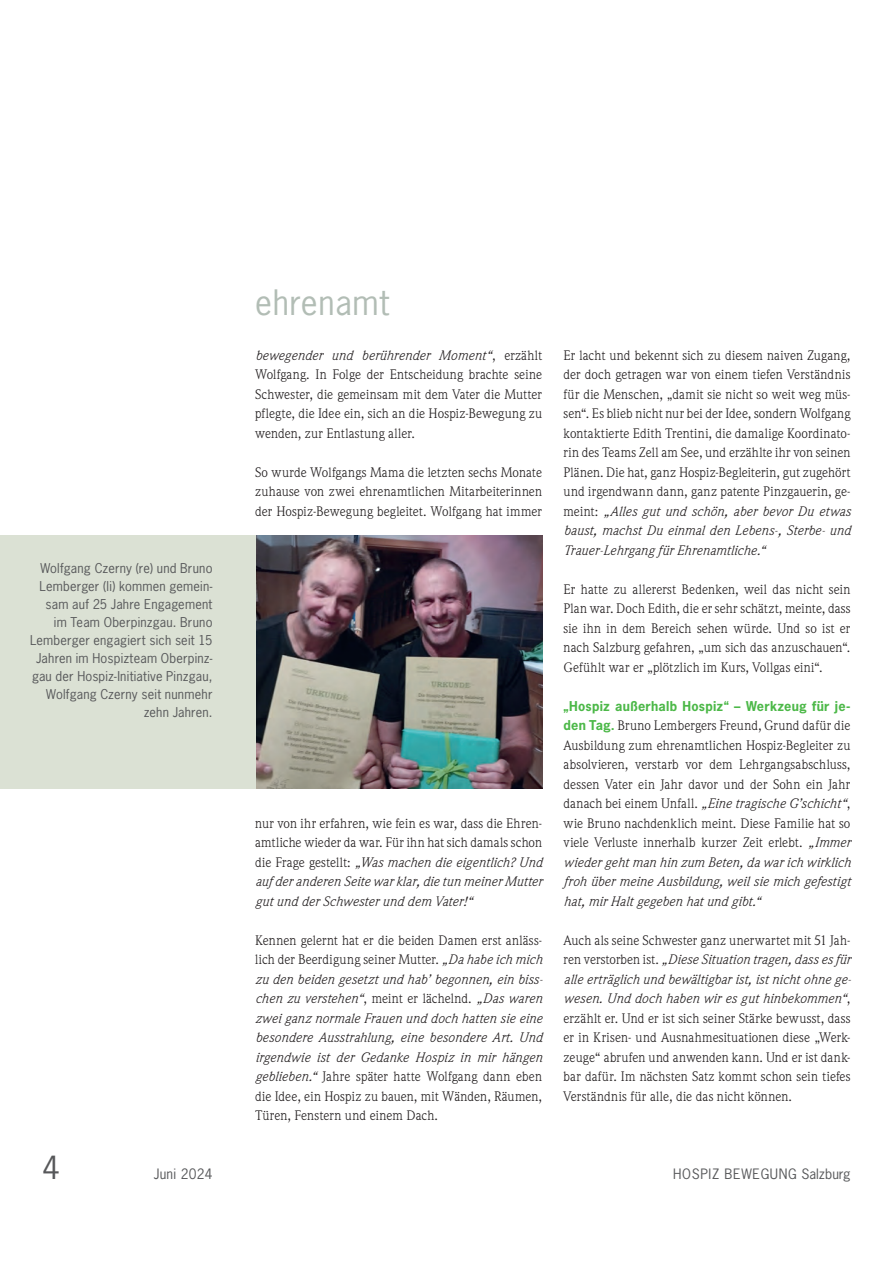
<style>
.page{position:relative;width:893px;height:1263px;background:#fff}
.page>*{position:absolute;margin:0;border:0;box-sizing:border-box;transform-origin:0 0}
.t1{font:33px "News Gothic Std";letter-spacing:.02em;color:#b2bdb5}
.t2{font:30px "News Gothic Std";color:#57585a}
.t3{font:13.5px/19.5px "Weidemann Std";letter-spacing:.01em;color:#231f20;text-align:justify}
.t4{font:italic 13.5px/19.5px "Weidemann Std";letter-spacing:.01em;color:#231f20;text-align:justify}
.t5{font:13.5px "News Gothic Std";letter-spacing:.05em;color:#57585a}
.t6{font:13.5px "News Gothic Std";letter-spacing:.02em;color:#57585a}
.t7{font:12.75px/18px "News Gothic Std";letter-spacing:.015em;color:#57585a;text-align:right}
.t8{font:700 12.75px "News Gothic Std";letter-spacing:.02em;color:#4cb848}
.s1{font-style:italic}
.s2{font-style:normal}
.s3{font-family:"News Gothic Std";font-weight:700;font-size:12.75px;color:#4cb848}
</style>
<div class="page">
<img style="left:255px;top:535px;width:287px;height:253px">
<div style="left:0;top:535px;width:255px;height:253px;background:#dbe1d4"></div>
<p class="t7" style="left:30px;top:559px;width:184px">Wolfgang Czerny (re) und Bruno<br>Lemberger (li) kommen gemein&shy;sam auf 25 Jahre Engagement im Team Oberpinzgau. Bruno<br>Lemberger engagiert sich seit 15<br>Jahren im Hospizteam Oberpinz&shy;gau der Hospiz-Initiative Pinzgau,<br>Wolfgang Czerny seit nunmehr zehn Jahren.</p>
<h2 class="t2" style="left:43px;top:1148px;width:19px">4</h2>
<p class="t6" style="left:154px;top:1165px;width:60px">Juni 2024</p>
<h1 class="t1" style="left:255px;top:281px;width:136px">ehrenamt</h1>
<p class="t3" style="left:255px;top:345px;width:288px"><span class="s1">bewegender und berührender Moment“</span>, erzählt Wolfgang. In Folge der Entscheidung brachte seine Schwester, die gemeinsam mit dem Vater die Mutter pflegte, die Idee ein, sich an die Hospiz-Bewegung zu wenden, zur Entlastung aller.</p>
<p class="t3" style="left:255px;top:462px;width:288px">So wurde Wolfgangs Mama die letzten sechs Monate zuhause von zwei ehrenamtlichen Mitarbeiterinnen der Hospiz-Bewegung begleitet. Wolfgang hat immer</p>
<p class="t3" style="left:255px;top:813px;width:288px">nur von ihr erfahren, wie fein es war, dass die Ehren&shy;amtliche wieder da war. Für ihn hat sich damals schon die Frage gestellt: <span class="s1">„Was machen die eigentlich? Und auf der anderen Seite war klar, die tun meiner Mutter gut und der Schwester und dem Vater!“</span></p>
<p class="t4" style="left:255px;top:930px;width:289px"><span class="s2">Kennen gelernt hat er die beiden Damen erst anläss&shy;lich der Beerdigung seiner Mutter.</span> „Da habe ich mich zu den beiden gesetzt und hab’ begonnen, ein biss&shy;chen zu verstehen“<span class="s2">, meint er lächelnd.</span> „Das waren zwei ganz normale Frauen und doch hatten sie eine besondere Ausstrahlung, eine besondere Art. Und irgendwie ist der Gedanke Hospiz in mir hängen geblieben.“ <span class="s2">Jahre später hatte Wolfgang dann eben die Idee, ein Hospiz zu bauen, mit Wänden, Räumen, Türen, Fenstern und einem Dach.</span></p>
<p class="t3" style="left:563px;top:345px;width:288px">Er lacht und bekennt sich zu diesem naiven Zugang, der doch getragen war von einem tiefen Verständnis für die Menschen, „damit sie nicht so weit weg müs&shy;sen“. Es blieb nicht nur bei der Idee, sondern Wolfgang kontaktierte Edith Trentini, die damalige Koordinato&shy;rin des Teams Zell am See, und erzählte ihr von seinen Plänen. Die hat, ganz Hospiz-Begleiterin, gut zugehört und irgendwann dann, ganz patente Pinzgauerin, ge&shy;meint: <span class="s1">„Alles gut und schön, aber bevor Du etwas baust, machst Du einmal den Lebens-, Sterbe- und Trauer-Lehrgang für Ehrenamtliche.“</span></p>
<p class="t3" style="left:563px;top:579px;width:289px">Er hatte zu allererst Bedenken, weil das nicht sein Plan war. Doch Edith, die er sehr schätzt, meinte, dass sie ihn in dem Bereich sehen würde. Und so ist er nach Salzburg gefahren, „um sich das anzuschauen“.<br>Gefühlt war er „plötzlich im Kurs, Vollgas eini“.</p>
<p class="t8" style="left:563px;top:697px;width:288px">„Hospiz außerhalb Hospiz“ – Werkzeug für je-</p>
<p class="t3" style="left:563px;top:716px;width:288px"><span class="s3">den Tag.</span> Bruno Lembergers Freund, Grund dafür die Ausbildung zum ehrenamtlichen Hospiz-Begleiter zu absolvieren, verstarb vor dem Lehrgangsabschluss, dessen Vater ein Jahr davor und der Sohn ein Jahr danach bei einem Unfall. <span class="s1">„Eine tragische G’schicht“</span>, wie Bruno nachdenklich meint. Diese Familie hat so viele Verluste innerhalb kurzer Zeit erlebt. <span class="s1">„Immer wieder geht man hin zum Beten, da war ich wirklich froh über meine Ausbildung, weil sie mich gefestigt hat, mir Halt gegeben hat und gibt.“</span></p>
<p class="t3" style="left:563px;top:930px;width:289px">Auch als seine Schwester ganz unerwartet mit 51 Jah&shy;ren verstorben ist. <span class="s1">„Diese Situation tragen, dass es für alle erträglich und bewältigbar ist, ist nicht ohne ge&shy;wesen. Und doch haben wir es gut hinbekommen“</span>, erzählt er. Und er ist sich seiner Stärke bewusst, dass er in Krisen- und Ausnahmesituationen diese „Werk&shy;zeuge“ abrufen und anwenden kann. Und er ist dank&shy;bar dafür. Im nächsten Satz kommt schon sein tiefes Verständnis für alle, die das nicht können.</p>
<p class="t5" style="left:673px;top:1165px;width:179px">HOSPIZ BEWEGUNG Salzburg</p>
</div>
